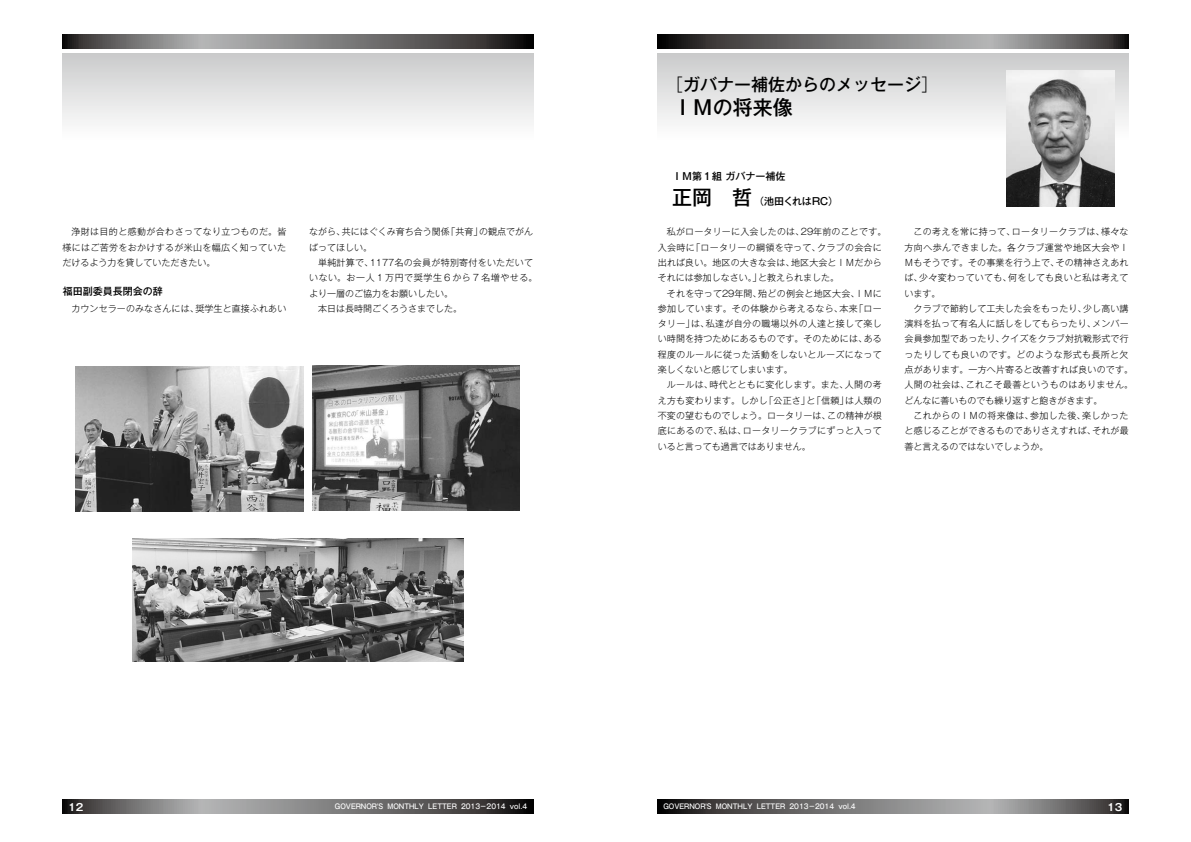
<style>
.page{position:relative;width:1191px;height:842px;background:#fff}
.page>*{position:absolute;margin:0;border:0;box-sizing:border-box;transform-origin:0 0}
.t1{font:500 20px "Gothic MB101 Pr 6 N";color:#000}
.t2{font:500 17px "Gothic MB101 Pr 6 N";color:#000}
.t3{font:500 10px "Gothic MB101 Pr 6 N";color:#000}
.t4{font:500 10px "Gothic MB101 Pr 6 N";letter-spacing:-.09em;color:#000}
.t5{font:700 10px "Gothic MB101 Pr 6 N De";color:#fff}
.t6{font:300 9px/15.3px "Gothic MB101 Pr 6 N";letter-spacing:.02em;color:#000}
.t7{font:300 9px/15.3px "Gothic MB101 Pr 6 N";color:#000}
.t8{font:500 7px "Gothic MB101 Pr 6 N";color:#fff;scale:.9 1}
.s1{font-weight:300}
.s2{font-size:20px}
.s3{font-weight:400}
</style>
<div class="page">
<div style="left:62px;top:54px;width:471px;height:88px;background:linear-gradient(to bottom,#cbcbcc,#fff)"></div>
<img style="left:75px;top:366px;width:228px;height:145px">
<img style="left:313px;top:366px;width:206px;height:145px">
<img style="left:132px;top:538px;width:331px;height:124px">
<svg style="left:62px;top:34px;width:471px;height:14px;background:#6c6b6c"></svg>
<svg style="left:62px;top:799px;width:471px;height:15px;background:#6c6b6c"></svg>
<div style="left:658px;top:54px;width:470px;height:88px;background:linear-gradient(to bottom,#cbcccc,#fff)"></div>
<img style="left:1006px;top:71px;width:108px;height:136px">
<svg style="left:658px;top:34px;width:470px;height:14px;background:#6d6c6c"></svg>
<svg style="left:658px;top:799px;width:470px;height:15px;background:#6d6c6c"></svg>
<p class="t6" style="left:62px;top:224px;width:225px;text-align:justify">　浄財は目的と感動が合わさってなり立つものだ。皆様にはご苦労をおかけするが米山を幅広く知っていただけるよう力を貸していただきたい。</p>
<p class="t6" style="left:62px;top:300px;width:225px">　カウンセラーのみなさんには、奨学生と直接ふれあい</p>
<p class="t3" style="left:63px;top:283px;width:101px">福田副委員長閉会の辞</p>
<p class="t7" style="left:309px;top:224px;width:230px">ながら、共にはぐくみ育ち合う関係「共育」の観点でがんばってほしい。<br>　単純計算で、1177名の会員が特別寄付をいただいていない。お一人１万円で奨学生６から７名増やせる。より一層のご協力をお願いしたい。<br>　本日は長時間ごくろうさまでした。</p>
<p class="t2" style="left:666px;top:71px;width:273px"><span class="s1">［</span>ガバナー補佐からのメッセージ<span class="s1">］</span></p>
<p class="t1" style="left:672px;top:91px;width:122px">ＩＭの将来像</p>
<p class="t3" style="left:672px;top:168px;width:115px">ＩＭ第１組 ガバナー補佐</p>
<p class="t4" style="left:672px;top:193px;width:168px"><span class="s2">正岡　哲</span> <span class="s3">（</span>池田くれはＲＣ<span class="s3">）</span></p>
<p class="t6" style="left:658px;top:224px;width:230px">　私がロータリーに入会したのは、29年前のことです。入会時に「ロータリーの綱領を守って、クラブの会合に出れば良い。地区の大きな会は、地区大会とＩＭだからそれには参加しなさい。」と教えられました。<br>　それを守って29年間、殆どの例会と地区大会、ＩＭに参加しています。その体験から考えるなら、本来「ロータリー」は、私達が自分の職場以外の人達と接して楽しい時間を持つためにあるものです。そのためには、ある程度のルールに従った活動をしないとルーズになって楽しくないと感じてしまいます。<br>　ルールは、時代とともに変化します。また、人間の考え方も変わります。しかし「公正さ」と「信頼」は人類の不変の望むものでしょう。ロータリーは、この精神が根底にあるので、私は、ロータリークラブにずっと入っていると言っても過言ではありません。</p>
<p class="t6" style="left:904px;top:224px;width:230px">　この考えを常に持って、ロータリークラブは、様々な方向へ歩んできました。各クラブ運営や地区大会やＩ<br>Ｍもそうです。その事業を行う上で、その精神さえあれば、少々変わっていても、何をしても良いと私は考えています。<br>　クラブで節約して工夫した会をもったり、少し高い講演料を払って有名人に話しをしてもらったり、メンバー会員参加型であったり、クイズをクラブ対抗戦形式で行ったりしても良いのです。どのような形式も長所と欠点があります。一方へ片寄ると改善すれば良いのです。人間の社会は、これこそ最善というものはありません。どんなに善いものでも繰り返すと飽きがきます。<br>　これからのＩＭの将来像は、参加した後、楽しかったと感じることができるものでありさえすれば、それが最善と言えるのではないでしょうか。</p>
<p class="t5" style="left:68px;top:798px;width:17px">12</p>
<p class="t8" style="left:335px;top:801px;width:215px">GOVERNOR'S MONTHLY LETTER 2013－2014 vol.4</p>
<p class="t8" style="left:663px;top:801px;width:215px">GOVERNOR'S MONTHLY LETTER 2013－2014 vol.4</p>
<p class="t5" style="left:1107px;top:798px;width:17px">13</p>
</div>
